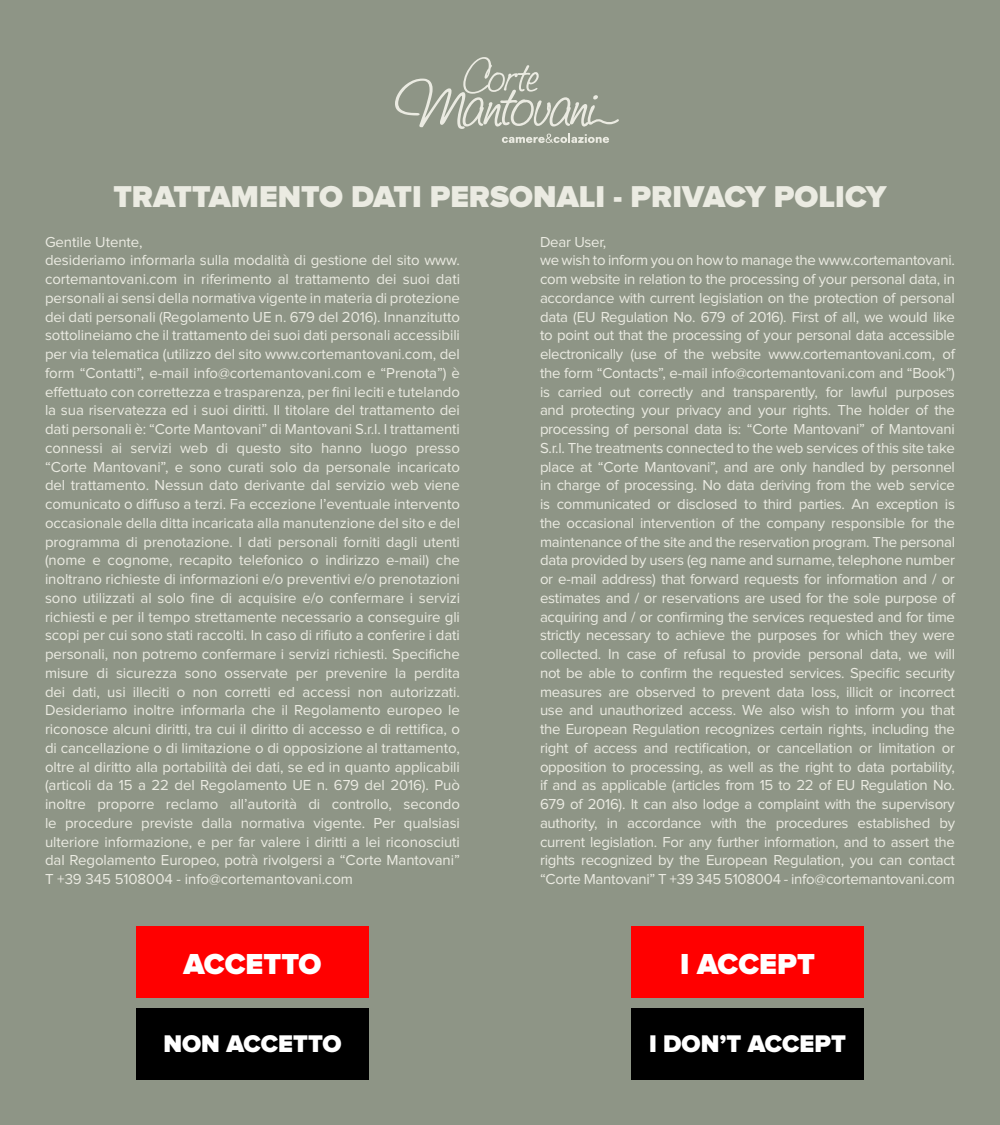
<style>
.page{position:relative;width:1000px;height:1125px;background:#8e9586}
.page>*{position:absolute;margin:0;border:0;box-sizing:border-box;transform-origin:0 0}
.t1{font:900 31.25px "Proxima Nova";color:#ebebe2}
.t2{font:900 30px "Proxima Nova";color:#fff}
.t3{font:900 25px "Proxima Nova";color:#fff}
.t4{font:15px/18.8px "Proxima Nova";letter-spacing:-.005em;color:#ebebe2}
</style>
<div class="page">
<div style="left:136px;top:926px;width:233px;height:72px;background:#f00"></div>
<div style="left:136px;top:1009px;width:233px;height:71px;background:#000"></div>
<div style="left:631px;top:926px;width:233px;height:72px;background:#f00"></div>
<div style="left:631px;top:1009px;width:233px;height:71px;background:#000"></div>
<svg style="left:395px;top:57px;width:224px;height:86px"></svg>
<h1 class="t1" style="left:113px;top:179px;width:775px">TRATTAMENTO DATI PERSONALI - PRIVACY POLICY</h1>
<p class="t4" style="left:45px;top:233px;width:417px">Gentile Utente,<br>desideriamo informarla sulla modalità di gestione del sito www. cortemantovani.com in riferimento al trattamento dei suoi dati personali ai sensi della normativa vigente in materia di protezione dei dati personali (Regolamento UE n. 679 del 2016). Innanzitutto sottolineiamo che il trattamento dei suoi dati personali accessibili per via telematica (utilizzo del sito www.cortemantovani.com, del form “Contatti”, e-mail info@cortemantovani.com e “Prenota”) è effettuato con correttezza e trasparenza, per fini leciti e tutelando la sua riservatezza ed i suoi diritti. Il titolare del trattamento dei dati personali è: “Corte Mantovani” di Mantovani S.r.l. I trattamenti connessi ai servizi web di questo sito hanno luogo presso “Corte Mantovani”, e sono curati solo da personale incaricato del trattamento. Nessun dato derivante dal servizio web viene comunicato o diffuso a terzi. Fa eccezione l’eventuale intervento occasionale della ditta incaricata alla manutenzione del sito e del programma di prenotazione. I dati personali forniti dagli utenti (nome e cognome, recapito telefonico o indirizzo e-mail) che inoltrano richieste di informazioni e/o preventivi e/o prenotazioni sono utilizzati al solo fine di acquisire e/o confermare i servizi richiesti e per il tempo strettamente necessario a conseguire gli scopi per cui sono stati raccolti. In caso di rifiuto a conferire i dati personali, non potremo confermare i servizi richiesti. Specifiche misure di sicurezza sono osservate per prevenire la perdita dei dati, usi illeciti o non corretti ed accessi non autorizzati.<br>Desideriamo inoltre informarla che il Regolamento europeo le riconosce alcuni diritti, tra cui il diritto di accesso e di rettifica, o di cancellazione o di limitazione o di opposizione al trattamento, oltre al diritto alla portabilità dei dati, se ed in quanto applicabili (articoli da 15 a 22 del Regolamento UE n. 679 del 2016). Può inoltre proporre reclamo all’autorità di controllo, secondo le procedure previste dalla normativa vigente. Per qualsiasi ulteriore informazione, e per far valere i diritti a lei riconosciuti dal Regolamento Europeo, potrà rivolgersi a “Corte Mantovani” T +39 345 5108004 - info@cortemantovani.com</p>
<p class="t4" style="left:540px;top:233px;width:417px">Dear User,<br>we wish to inform you on how to manage the www.cortemantovani. com website in relation to the processing of your personal data, in accordance with current legislation on the protection of personal data (EU Regulation No. 679 of 2016). First of all, we would like to point out that the processing of your personal data accessible electronically (use of the website www.cortemantovani.com, of the form “Contacts”, e-mail info@cortemantovani.com and “Book”) is carried out correctly and transparently, for lawful purposes and protecting your privacy and your rights. The holder of the processing of personal data is: “Corte Mantovani” of Mantovani S.r.l. The treatments connected to the web services of this site take place at “Corte Mantovani”, and are only handled by personnel in charge of processing. No data deriving from the web service is communicated or disclosed to third parties. An exception is the occasional intervention of the company responsible for the maintenance of the site and the reservation program. The personal data provided by users (eg name and surname, telephone number or e-mail address) that forward requests for information and / or estimates and / or reservations are used for the sole purpose of acquiring and / or confirming the services requested and for time strictly necessary to achieve the purposes for which they were collected. In case of refusal to provide personal data, we will not be able to confirm the requested services. Specific security measures are observed to prevent data loss, illicit or incorrect use and unauthorized access. We also wish to inform you that the European Regulation recognizes certain rights, including the right of access and rectification, or cancellation or limitation or opposition to processing, as well as the right to data portability, if and as applicable (articles from 15 to 22 of EU Regulation No.<br>679 of 2016). It can also lodge a complaint with the supervisory authority, in accordance with the procedures established by current legislation. For any further information, and to assert the rights recognized by the European Regulation, you can contact “Corte Mantovani” T +39 345 5108004 - info@cortemantovani.com</p>
<h2 class="t2" style="left:183px;top:946px;width:140px">ACCETTO</h2>
<h3 class="t3" style="left:163px;top:1029px;width:180px">NON ACCETTO</h3>
<h2 class="t2" style="left:680px;top:946px;width:136px">I ACCEPT</h2>
<h3 class="t3" style="left:649px;top:1029px;width:198px">I DON’T ACCEPT</h3>
</div>
